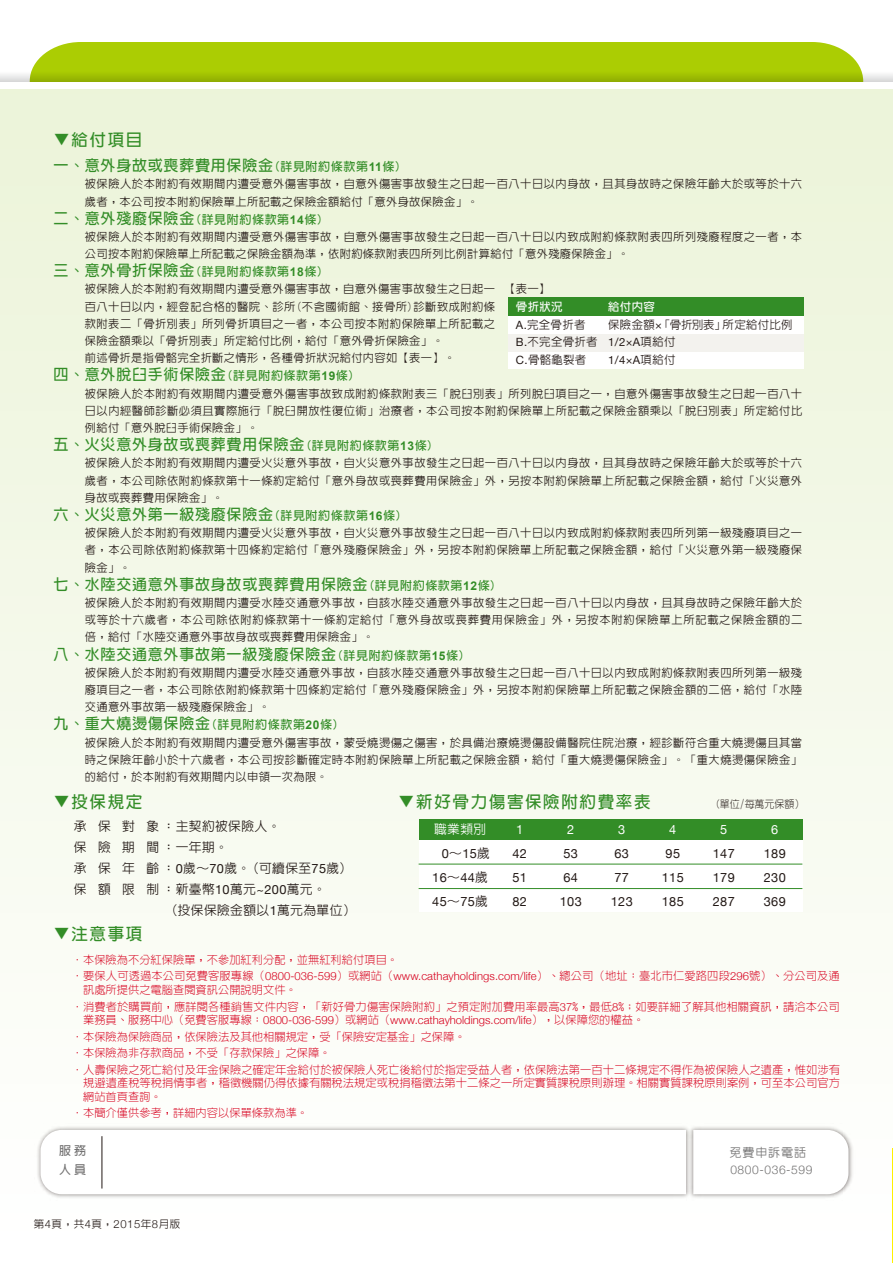
<style>
.page{position:relative;width:893px;height:1263px;background:#fff}
.page>*{position:absolute;margin:0;border:0;box-sizing:border-box;transform-origin:0 0}
.t1{font:700 16.5px "AR New Hei B5";letter-spacing:.1em;color:#338d27}
.t2{font:700 15px "AR New Hei B5";letter-spacing:.05em;color:#338d27}
.t3{font:500 12.75px "AR New Hei B5";letter-spacing:.03em;color:#221815}
.t4{font:12.75px "Helvetica Neue";letter-spacing:.03em;color:#221815}
.t5{font:12.75px "Helvetica Neue";color:#fff}
.t6{font:500 12.75px "AR New Hei B5";color:#fff}
.t7{font:700 12px "AR New Hei B5";letter-spacing:.05em;color:#338d27}
.t8{font:300 12px "Helvetica Neue";letter-spacing:.05em;color:#727171}
.t9{font:500 12px "AR New Hei B5";letter-spacing:.075em;color:#727171}
.t10{font:700 12px/19.2px "AR New Hei B5";color:#727171}
.t11{font:500 11.4px/17.9px "AR New Hei B5";letter-spacing:.03em;color:#221815}
.t12{font:11.4px "Helvetica Neue";color:#221815}
.t13{font:700 11.4px "AR New Hei B5";letter-spacing:.03em;color:#fff}
.t14{font:500 11.25px/17.2px "AR New Hei B5";letter-spacing:.045em;color:#221815;text-align:justify}
.t15{font:300 11.25px/16.5px "AR New Hei B5";letter-spacing:.005em;color:#d7001d}
.t16{font:300 11.25px "Helvetica Neue";color:#d7001d}
.t17{font:500 10.5px "AR New Hei B5";color:#221815}
.t18{font:300 10.5px "AR New Hei B5";color:#221815;scale:.95 1}
.s1{font-size:12px}
.s2{font-family:"Arial";font-size:12px}
.s3{font-size:15px}
.s4{font-family:"Arial"}
.s5{font-family:"Helvetica Neue";font-weight:400}
.s6{font-family:"AR New Hei B5";font-weight:500}
.s7{font-family:"AR New Hei B5";font-weight:500;color:#fff}
.s8{font-family:"DF Hei Std W5";color:#fff}
.s9{font-family:"Helvetica Neue"}
.s10{font-family:"AR New Hei B5"}
.s11{font-family:"Helvetica Neue";font-weight:300;font-size:11.25px}
</style>
<div class="page">
<div style="left:0;top:88px;width:893px;height:1175px;background:linear-gradient(to bottom,#ebf3d8,#fff)"></div>
<div style="left:31px;top:42px;width:831px;height:29px;background:#abcd03"></div>
<svg style="left:0;top:71px;width:893px;height:11px;background:#a2bf11"></svg>
<hr style="left:892px;top:1148px;width:1px;height:115px;background:#fff100">
<img style="left:34px;top:1123px;width:653px;height:78px">
<svg style="left:41px;top:1130px;width:645px;height:64px"></svg>
<img style="left:687px;top:1123px;width:168px;height:78px">
<svg style="left:693px;top:1130px;width:155px;height:64px"></svg>
<hr style="left:102px;top:1136px;width:1px;height:52px;background:#221815">
<div style="left:419px;top:819px;width:383px;height:93px;background:#fff"></div>
<div style="left:419px;top:819px;width:383px;height:21px;background:#338d27"></div>
<hr style="left:419px;top:864px;width:383px;height:1px;background:#338d27">
<hr style="left:419px;top:888px;width:383px;height:1px;background:#338d27">
<div style="left:508px;top:297px;width:296px;height:72px;background:#fff"></div>
<div style="left:508px;top:297px;width:296px;height:18px;background:#338d27"></div>
<div style="left:508px;top:334px;width:296px;height:17px;background:#f3f2ee"></div>
<h1 class="t1" style="left:53px;top:131px;width:91px">▼給付項目</h1>
<h2 class="t2" style="left:53px;top:158px;width:349px">一、意外身故或喪葬費用保險金<span class="s1">(詳見附約條款第</span><span class="s2">11</span><span class="s1">條)</span></h2>
<p class="t14" style="left:85px;top:176px;width:719px">被保險人於本附約有效期間內遭受意外傷害事故，自意外傷害事故發生之日起一百八十日以內身故，且其身故時之保險年齡大於或等於十六歲者，本公司按本附約保險單上所記載之保險金額給付「意外身故保險金」。</p>
<p class="t7" style="left:53px;top:213px;width:271px"><span class="s3">二、意外殘廢保險金</span>(詳見附約條款第<span class="s4">14</span>條)</p>
<p class="t14" style="left:85px;top:228px;width:719px">被保險人於本附約有效期間內遭受意外傷害事故，自意外傷害事故發生之日起一百八十日以內致成附約條款附表四所列殘廢程度之一者，本公司按本附約保險單上所記載之保險金額為準，依附約條款附表四所列比例計算給付「意外殘廢保險金」。</p>
<p class="t7" style="left:53px;top:266px;width:271px"><span class="s3">三、意外骨折保險金</span>(詳見附約條款第<span class="s4">18</span>條)</p>
<p class="t14" style="left:85px;top:281px;width:412px;text-align:left">被保險人於本附約有效期間內遭受意外傷害事故，自意外傷害事故發生之日起一百八十日以內，經登記合格的醫院、診所(不含國術館、接骨所)診斷致成附約條款附表二「骨折別表」所列骨折項目之一者，本公司按本附約保險單上所記載之保險金額乘以「骨折別表」所定給付比例，給付「意外骨折保險金」。<br>前述骨折是指骨骼完全折斷之情形，各種骨折狀況給付內容如【表一】。</p>
<h2 class="t2" style="left:53px;top:367px;width:303px">四、意外脫臼手術保險金<span class="s1">(詳見附約條款第</span><span class="s2">19</span><span class="s1">條)</span></h2>
<p class="t14" style="left:85px;top:385px;width:719px">被保險人於本附約有效期間內遭受意外傷害事故致成附約條款附表三「脫臼別表」所列脫臼項目之一，自意外傷害事故發生之日起一百八十日以內經醫師診斷必須且實際施行「脫臼開放性復位術」治療者，本公司按本附約保險單上所記載之保險金額乘以「脫臼別表」所定給付比例給付「意外脫臼手術保險金」。</p>
<h2 class="t2" style="left:53px;top:437px;width:381px">五、火災意外身故或喪葬費用保險金<span class="s1">(詳見附約條款第</span><span class="s2">13</span><span class="s1">條)</span></h2>
<p class="t14" style="left:85px;top:455px;width:719px">被保險人於本附約有效期間內遭受火災意外事故，自火災意外事故發生之日起一百八十日以內身故，且其身故時之保險年齡大於或等於十六歲者，本公司除依附約條款第十一條約定給付「意外身故或喪葬費用保險金」外，另按本附約保險單上所記載之保險金額，給付「火災意外身故或喪葬費用保險金」。</p>
<h2 class="t2" style="left:53px;top:507px;width:350px">六、火災意外第一級殘廢保險金<span class="s1">(詳見附約條款第</span><span class="s2">16</span><span class="s1">條)</span></h2>
<p class="t14" style="left:85px;top:524px;width:719px">被保險人於本附約有效期間內遭受火災意外事故，自火災意外事故發生之日起一百八十日以內致成附約條款附表四所列第一級殘廢項目之一者，本公司除依附約條款第十四條約定給付「意外殘廢保險金」外，另按本附約保險單上所記載之保險金額，給付「火災意外第一級殘廢保險金」。</p>
<h2 class="t2" style="left:53px;top:576px;width:444px">七、水陸交通意外事故身故或喪葬費用保險金<span class="s1">(詳見附約條款第</span><span class="s2">12</span><span class="s1">條)</span></h2>
<p class="t14" style="left:85px;top:594px;width:719px">被保險人於本附約有效期間內遭受水陸交通意外事故，自該水陸交通意外事故發生之日起一百八十日以內身故，且其身故時之保險年齡大於或等於十六歲者，本公司除依附約條款第十一條約定給付「意外身故或喪葬費用保險金」外，另按本附約保險單上所記載之保險金額的二倍，給付「水陸交通意外事故身故或喪葬費用保險金」。</p>
<h2 class="t2" style="left:53px;top:646px;width:413px">八、水陸交通意外事故第一級殘廢保險金<span class="s1">(詳見附約條款第</span><span class="s2">15</span><span class="s1">條)</span></h2>
<p class="t14" style="left:85px;top:664px;width:719px">被保險人於本附約有效期間內遭受水陸交通意外事故，自該水陸交通意外事故發生之日起一百八十日以內致成附約條款附表四所列第一級殘廢項目之一者，本公司除依附約條款第十四條約定給付「意外殘廢保險金」外，另按本附約保險單上所記載之保險金額的二倍，給付「水陸交通意外事故第一級殘廢保險金」。</p>
<h2 class="t2" style="left:53px;top:716px;width:287px">九、重大燒燙傷保險金<span class="s1">(詳見附約條款第</span><span class="s2">20</span><span class="s1">條)</span></h2>
<p class="t14" style="left:85px;top:734px;width:719px">被保險人於本附約有效期間內遭受意外傷害事故，蒙受燒燙傷之傷害，於具備治療燒燙傷設備醫院住院治療，經診斷符合重大燒燙傷且其當時之保險年齡小於十六歲者，本公司按診斷確定時本附約保險單上所記載之保險金額，給付「重大燒燙傷保險金」。「重大燒燙傷保險金」的給付，於本附約有效期間內以申領一次為限。</p>
<p class="t11" style="left:505px;top:280px;width:47px">【表一】</p>
<p class="t13" style="left:516px;top:301px;width:48px">骨折狀況</p>
<p class="t13" style="left:608px;top:301px;width:48px">給付內容</p>
<p class="t11" style="left:516px;top:315px;width:71px"><span class="s5">A.</span>完全骨折者</p>
<p class="t11" style="left:516px;top:315px;width:278px;text-indent:92px">保險金額<span class="s5">×</span>「骨折別表」所定給付比例<br><span class="s5">B.</span>不完全骨折者 <span class="s5">1/2×A</span>項給付<br><span class="s5">C.</span>骨骼龜裂者</p>
<p class="t12" style="left:608px;top:353px;width:104px">1/4×A<span class="s6">項給付</span><span class="s7">項</span><span class="s8">給付</span></p>
<h1 class="t1" style="left:398px;top:793px;width:254px">▼新好骨力傷害保險附約費率表</h1>
<h1 class="t1" style="left:53px;top:793px;width:91px">▼投保規定</h1>
<p class="t18" style="left:715px;top:799px;width:96px">(單位/每萬元保額）</p>
<p class="t6" style="left:434px;top:823px;width:54px">職業類別</p>
<p class="t5" style="left:516px;top:822px;width:9px">1</p>
<p class="t5" style="left:567px;top:822px;width:9px">2</p>
<p class="t5" style="left:618px;top:822px;width:9px">3</p>
<p class="t5" style="left:669px;top:822px;width:9px">4</p>
<p class="t5" style="left:720px;top:822px;width:9px">5</p>
<p class="t5" style="left:771px;top:822px;width:9px">6</p>
<p class="t4" style="left:442px;top:846px;width:50px">0<span class="s6">∼</span>15<span class="s6">歲</span></p>
<p class="t4" style="left:512px;top:846px;width:16px">42</p>
<p class="t4" style="left:563px;top:846px;width:16px">53</p>
<p class="t4" style="left:614px;top:846px;width:16px">63</p>
<p class="t4" style="left:665px;top:846px;width:16px">95</p>
<p class="t4" style="left:713px;top:846px;width:24px">147</p>
<p class="t4" style="left:764px;top:846px;width:24px">189</p>
<p class="t4" style="left:432px;top:870px;width:57px">16<span class="s6">∼</span>44<span class="s6">歲</span></p>
<p class="t4" style="left:512px;top:870px;width:16px">51</p>
<p class="t4" style="left:563px;top:870px;width:16px">64</p>
<p class="t4" style="left:614px;top:870px;width:16px">77</p>
<p class="t4" style="left:662px;top:870px;width:24px">115</p>
<p class="t4" style="left:713px;top:870px;width:24px">179</p>
<p class="t4" style="left:764px;top:870px;width:24px">230</p>
<p class="t4" style="left:432px;top:893px;width:57px">45<span class="s6">∼</span>75<span class="s6">歲</span></p>
<p class="t4" style="left:512px;top:893px;width:16px">82</p>
<p class="t4" style="left:560px;top:893px;width:24px">103</p>
<p class="t4" style="left:611px;top:893px;width:24px">123</p>
<p class="t4" style="left:662px;top:893px;width:24px">185</p>
<p class="t4" style="left:713px;top:893px;width:24px">287</p>
<p class="t4" style="left:764px;top:893px;width:24px">369</p>
<p class="t3" style="left:74px;top:819px;width:208px">承 保 對 象：主契約被保險人。</p>
<p class="t3" style="left:74px;top:840px;width:156px">保 險 期 間：一年期。</p>
<p class="t3" style="left:74px;top:861px;width:279px">承 保 年 齡：<span class="s5">0</span>歲∼<span class="s5">70</span>歲。（可續保至<span class="s5">75</span>歲）</p>
<p class="t3" style="left:74px;top:882px;width:253px">保 額 限 制：新臺幣<span class="s5">10</span>萬元<span class="s5">~200</span>萬元。</p>
<p class="t3" style="left:165px;top:903px;width:192px">（投保保險金額以<span class="s5">1</span>萬元為單位）</p>
<h1 class="t1" style="left:53px;top:925px;width:91px">▼注意事項</h1>
<p class="t15" style="left:72px;top:951px;width:769px">．本保險為不分紅保險單，不參加紅利分配，並無紅利給付項目。<br>．要保人可透過本公司免費客服專線（<span class="s9">0800-036-599</span>）或網站（<span class="s9">www.cathayholdings.com/life</span>）、總公司（地址：臺北市仁愛路四段<span class="s9">296</span>號）、分公司及通</p>
<p class="t15" style="left:72px;top:981px;width:769px;text-indent:11px">訊處所提供之電腦查閱資訊公開說明文件。<br>．消費者於購買前，應詳閱各種銷售文件內容，「新好骨力傷害保險附約」之預定附加費用率最高<span class="s9">37</span>%，最低<span class="s9">8</span>%；如要詳細了解其他相關資訊，請洽本公司</p>
<p class="t16" style="left:83px;top:1013px;width:563px"><span class="s10">業務員、服務中心（免費客服專線：</span>0800-036-599<span class="s10">）或網站（</span>www.cathayholdings.com/life<span class="s10">），以保障您的權益。</span></p>
<p class="t15" style="left:72px;top:1028px;width:770px">．本保險為保險商品，依保險法及其他相關規定，受「保險安定基金」之保障。<br>．本保險為非存款商品，不受「存款保險」之保障。<br>．人壽保險之死亡給付及年金保險之確定年金給付於被保險人死亡後給付於指定受益人者，依保險法第一百十二條規定不得作為被保險人之遺產，惟如涉有</p>
<p class="t15" style="left:83px;top:1076px;width:758px;line-height:13.5px">規避遺產稅等稅捐情事者，稽徵機關仍得依據有關稅法規定或稅捐稽徵法第十二條之一所定實質課稅原則辦理。相關實質課稅原則案例，可至本公司官方網站首頁查詢。</p>
<p class="t15" style="left:72px;top:1104px;width:238px">．本簡介僅供參考，詳細內容以保單條款為準。</p>
<p class="t10" style="left:59px;top:1141px;width:28px">服務人員</p>
<p class="t9" style="left:730px;top:1147px;width:78px">免費申訴電話</p>
<p class="t8" style="left:730px;top:1162px;width:84px">0800-036-599</p>
<p class="t17" style="left:34px;top:1218px;width:148px">第<span class="s11">4</span>頁，共<span class="s11">4</span>頁，<span class="s11">2015</span>年<span class="s11">8</span>月版</p>
</div>
